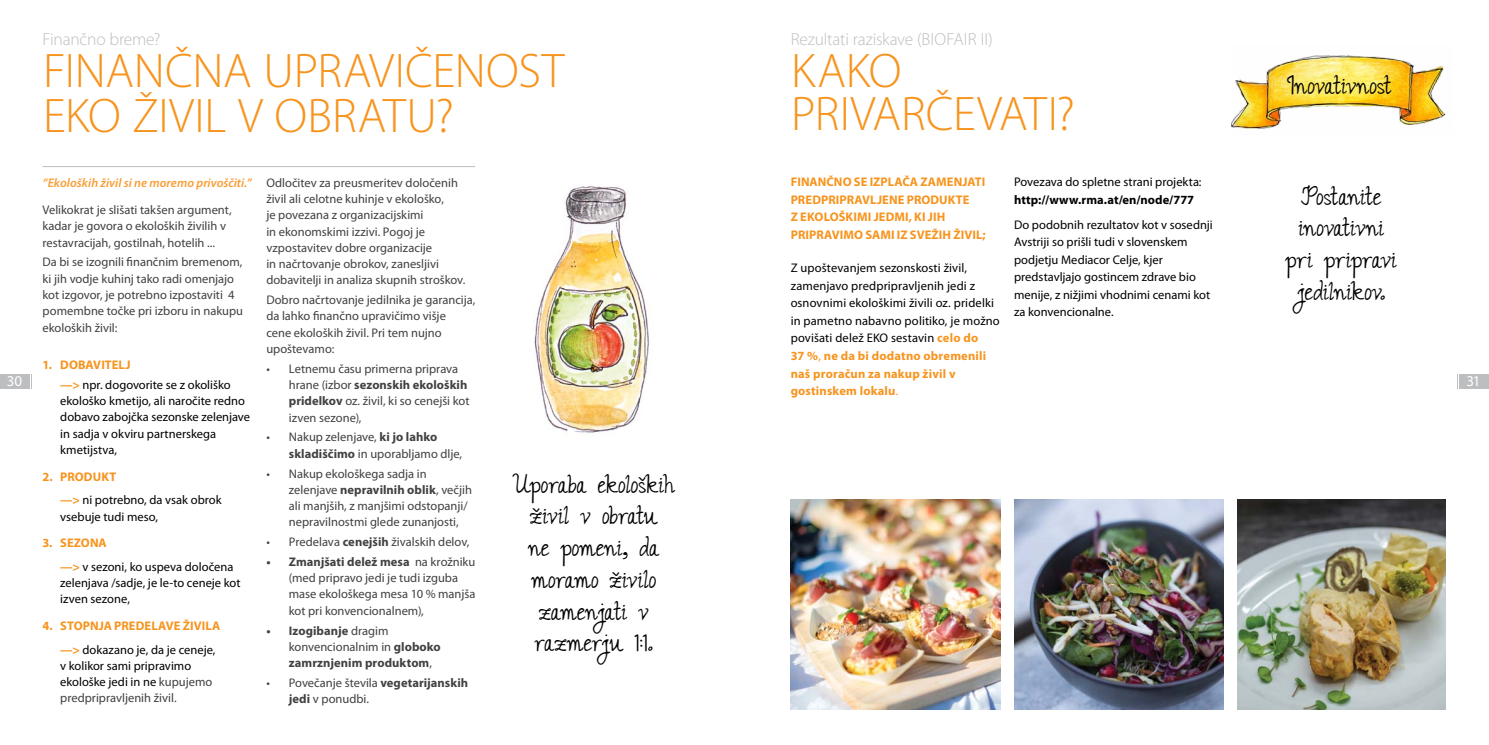
<style>
.page{position:relative;width:1489px;height:745px;background:#fff}
.page>*{position:absolute;margin:0;border:0;box-sizing:border-box;transform-origin:0 0}
.t1{font:300 48.75px/45px "Myriad Pro";letter-spacing:-.005em;color:#f7941e}
.t2{font:22.62px/31.6px "Janda Romantic";letter-spacing:-.015em;color:#000;text-align:center}
.t3{font:300 17.5px "Myriad Pro";letter-spacing:-.015em;color:#bcbec0}
.t4{font:15px "Myriad Pro";color:#fff}
.t5{font:12.5px/16.2px "Myriad Pro";color:#414042}
.t6{font:12.5px/17.5px "Myriad Pro";color:#000}
.t7{font:700 12.5px "Myriad Pro";color:#f7941e}
.t8{font:700 12.5px/16.2px "Myriad Pro";letter-spacing:.005em;color:#414042}
.t9{font:italic 600 12.5px "Myriad Pro";letter-spacing:.005em;color:#f99d34}
.t10{font:700 12.5px "Myriad Pro";letter-spacing:.005em;color:#000}
.s1{font-weight:700;color:#f7941e}
.s2{color:#f7941e}
.s3{font-weight:700}
.s4{font-weight:400}
.s5{font-family:"Janda Silly Monkey"}
.s6{color:#414042}
</style>
<div class="page">
<img style="left:534px;top:186px;width:115px;height:247px">
<img style="left:1231px;top:55px;width:215px;height:74px">
<hr style="left:43px;top:166px;width:432px;height:1px;background:#bcbec0">
<img style="left:790px;top:499px;width:210px;height:209px">
<img style="left:1014px;top:499px;width:209px;height:209px">
<img style="left:1237px;top:499px;width:207px;height:209px">
<div style="left:0;top:373px;width:29px;height:15px;background:#bcbec0"></div>
<svg style="left:31px;top:374px;width:1px;height:14px"></svg>
<div style="left:1459px;top:373px;width:29px;height:15px;background:#bcbec0"></div>
<h3 class="t3" style="left:43px;top:29px;width:119px">Finančno breme?</h3>
<h1 class="t1" style="left:43px;top:49px;width:523px">FINANČNA UPRAVIČENOST<br>EKO ŽIVIL V OBRATU?</h1>
<h3 class="t3" style="left:790px;top:29px;width:164px">Rezultati raziskave (bi ofair</h3>
<h3 class="t3" style="left:980px;top:29px;width:13px">ii )</h3>
<h1 class="t1" style="left:791px;top:51px;width:285px;line-height:42.5px">KAKO<br>PRIVARČEVATI?</h1>
<h2 class="t2" style="left:1286px;top:70px;width:106px">Inovativnost</h2>
<p class="t7" style="left:790px;top:174px;width:15px">Finan</p>
<p class="t7" style="left:826px;top:174px;width:51px">čno seizpla</p>
<p class="t7" style="left:902px;top:174px;width:27px">ča zamenjati</p>
<p class="t7" style="left:790px;top:191px;width:9px">predpripravljene</p>
<p class="t7" style="left:906px;top:191px;width:9px">produkte</p>
<p class="t7" style="left:790px;top:209px;width:18px">z ekološkimi</p>
<p class="t7" style="left:873px;top:209px;width:8px">jedmi</p>
<p class="t7" style="left:908px;top:209px;width:38px">, ki jih</p>
<p class="t7" style="left:790px;top:226px;width:9px">pripravimo</p>
<p class="t7" style="left:865px;top:226px;width:8px">sami</p>
<p class="t7" style="left:896px;top:226px;width:21px">iz sveži</p>
<p class="t7" style="left:942px;top:226px;width:18px">h živil</p>
<p class="t7" style="left:982px;top:226px;width:5px">;</p>
<p class="t6" style="left:790px;top:259px;width:210px">Z upoštevanjem sezonskosti živil, zamenjavo predpripravljenih jedi z osnovnimi ekološkimi živili oz. pridelki in pametno nabavno politiko, je možno povišati delež EKO sestavin <span class="s1">celo do<br>37 %</span><span class="s2">,</span> <span class="s1">ne da bi dodatno obremenili naš proračun za nakup živil v gostinskem lokalu</span><span class="s2">.</span></p>
<p class="t6" style="left:1013px;top:173px;width:189px">Povezava do spletne strani projekta:</p>
<p class="t10" style="left:1013px;top:191px;width:182px">http://www.rma.at/en/node/777</p>
<p class="t6" style="left:1013px;top:215px;width:200px">Do podobnih rezultatov kot v sosednji Avstriji so prišli tudi v slovenskem podjetju Mediacor Celje, kjer predstavljajo gostincem zdrave bio menije, z nižjimi vhodnimi cenami kot za konvencionalne.</p>
<p class="t9" style="left:43px;top:174px;width:211px">“Ekoloških živil si ne moremo privoščiti.”</p>
<p class="t5" style="left:43px;top:201px;width:190px">Velikokrat je slišati takšen argument, kadar je govora o ekoloških živilih v restavracijah, gostilnah, hotelih ...</p>
<p class="t5" style="left:43px;top:254px;width:202px">Da bi se izognili finančnim bremenom, ki jih vodje kuhinj tako radi omenjajo kot izgovor, je potrebno izpostaviti 4 pomembne točke pri izboru in nakupu ekoloških živil:</p>
<p class="t6" style="left:60px;top:354px;width:172px;line-height:19.8px;text-indent:-18px"><span class="s1">1. DOBAVITELJ<br>—&gt;</span> npr. dogovorite se z okoliško</p>
<p class="t6" style="left:60px;top:392px;width:191px;line-height:16.2px">ekološko kmetijo, ali naročite redno dobavo zabojčka sezonske zelenjave in sadja v okviru partnerskega kmetijstva,</p>
<p class="t6" style="left:60px;top:464px;width:163px;line-height:23.4px;text-indent:-18px"><span class="s1">2. Produkt<br>—&gt;</span> ni potrebno, da vsak obrok</p>
<p class="t6" style="left:60px;top:507px;width:99px">vsebuje tudi meso,</p>
<p class="t6" style="left:60px;top:531px;width:175px;line-height:23.4px;text-indent:-18px"><span class="s1">3. Sezona<br>—&gt;</span> v sezoni, ko uspeva določena</p>
<p class="t6" style="left:60px;top:574px;width:182px;line-height:16.2px">zelenjava /sadje, je le-to ceneje kot izven sezone,</p>
<p class="t7" style="left:43px;top:617px;width:33px">4. Stopnja</p>
<p class="t7" style="left:114px;top:617px;width:9px">predelave</p>
<p class="t5" style="left:266px;top:174px;width:200px">Odločitev za preusmeritev določenih živil ali celotne kuhinje v ekološko,<br>je povezana z organizacijskimi<br>in ekonomskimi izzivi. Pogoj je vzpostavitev dobre organizacije<br>in načrtovanje obrokov, zanesljivi dobavitelji in analiza skupnih stroškov.</p>
<p class="t5" style="left:266px;top:291px;width:211px">Dobro načrtovanje jedilnika je garancija, da lahko finančno upravičimo višje<br>cene ekoloških živil. Pri tem nujno upoštevamo:</p>
<p class="t5" style="left:289px;top:360px;width:182px;text-indent:-22px">• Letnemu času primerna priprava hrane (izbor <span class="s3">sezonskih ekoloških pridelkov</span> oz. živil, ki so cenejši kot izven sezone),</p>
<p class="t5" style="left:289px;top:428px;width:175px;text-indent:-22px">• Nakup zelenjave, <span class="s3">ki jo lahko skladiščimo</span> in uporabljamo dlje,</p>
<p class="t5" style="left:289px;top:464px;width:185px;text-indent:-22px">• Nakup ekološkega sadja in zelenjave <span class="s3">nepravilnih oblik</span>, večjih ali manjših, z manjšimi odstopanji/ nepravilnostmi glede zunanjosti,</p>
<p class="t5" style="left:266px;top:533px;width:204px">• Predelava <span class="s3">cenejših</span> živalskih delov,</p>
<p class="t5" style="left:289px;top:553px;width:188px;text-indent:-22px"><span class="s3">• Zmanjšati delež mesa</span> na krožniku (med pripravo jedi je tudi izguba mase ekološkega mesa 10 % manjša kot pri konvencionalnem),</p>
<p class="t8" style="left:289px;top:621px;width:153px;text-indent:-22px">• Izogibanje <span class="s4">dragim konvencionalnim in</span> globoko zamrznjenim produktom<span class="s4">,</span></p>
<p class="t5" style="left:289px;top:674px;width:181px;text-indent:-22px">• Povečanje števila <span class="s3">vegetarijanskih jedi</span> v ponudbi.</p>
<h2 class="t2" style="left:1285px;top:181px;width:113px">Postanite inovativni pri pripravi jedilnikov.</h2>
<p class="t4" style="left:7px;top:371px;width:17px">30</p>
<p class="t4" style="left:1466px;top:371px;width:15px">31</p>
<h2 class="t2" style="left:512px;top:468px;width:165px">Uporaba ekoloških živil v obratu<br>ne pomeni, da moramo živilo zamenjati v razmerju <span class="s5">1:1</span>.</h2>
<p class="t6" style="left:60px;top:613px;width:157px;line-height:23.4px;text-indent:122px"><span class="s1">živila<br>—&gt;</span> dokazano je, da je ceneje,</p>
<p class="t6" style="left:60px;top:657px;width:154px;line-height:16.2px">v kolikor sami pripravimo ekološke jedi in ne <span class="s6">kupujemo predpripravljenih živil.</span></p>
</div>
